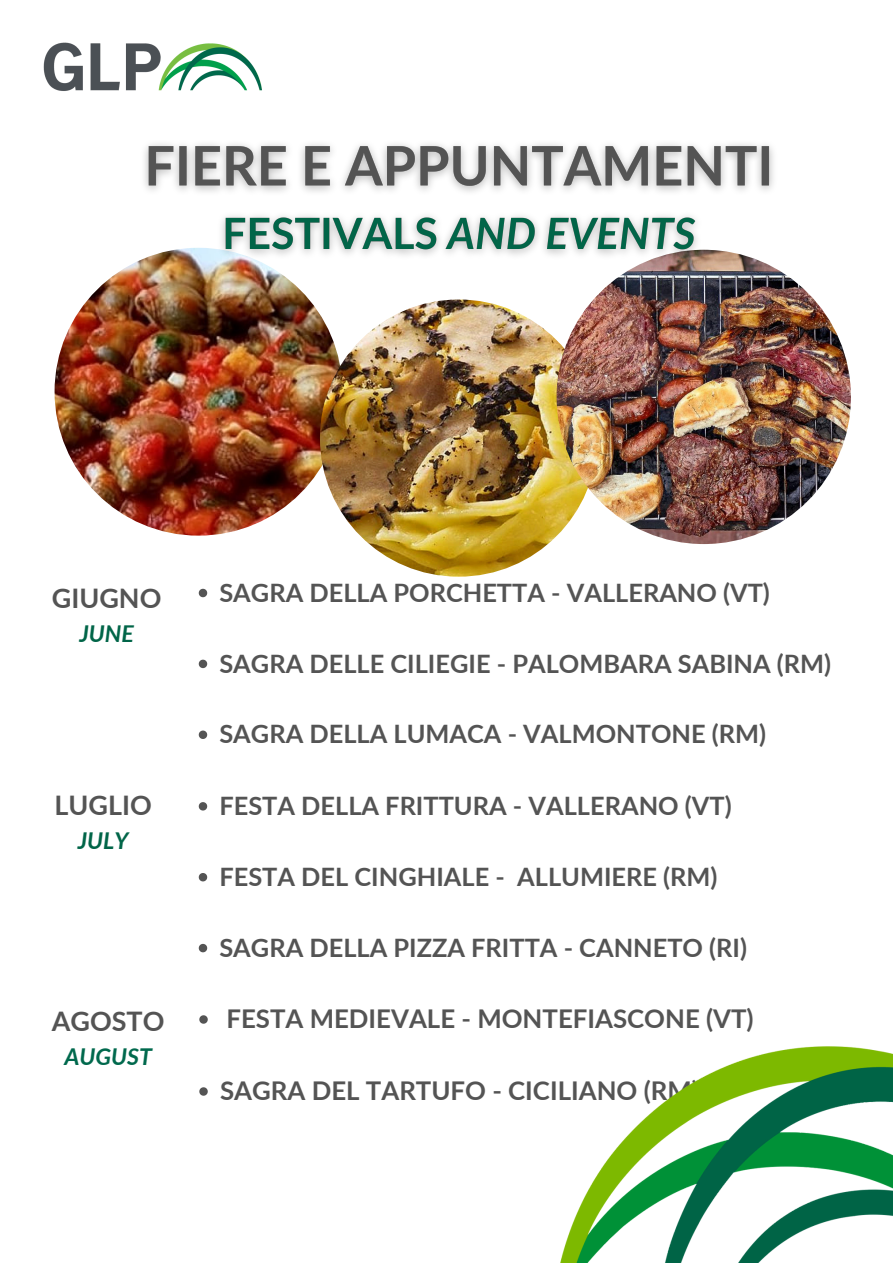
<style>
.page{position:relative;width:893px;height:1263px;background:#fff}
.page>*{position:absolute;margin:0;border:0;box-sizing:border-box;transform-origin:0 0}
.t1{font:700 26.92px "Lato";color:#545454}
.t2{font:700 25.8px "Lato";color:#545454}
.t3{font:700 25.35px "Lato";color:#545454}
.t4{font:italic 700 23.17px "Lato";color:#016548}
.t5{font:italic 700 23.17px "Lato";color:#00694d}
</style>
<div class="page">
<svg style="left:199px;top:1015px;width:9px;height:9px"></svg>
<svg style="left:199px;top:1087px;width:9px;height:9px"></svg>
<img style="left:43px;top:42px;width:219px;height:49px">
<img style="left:560px;top:1046px;width:333px;height:217px">
<img style="left:55px;top:248px;width:287px;height:288px;border-radius:50%">
<img style="left:320px;top:299px;width:277px;height:278px;border-radius:50%">
<img style="left:556px;top:250px;width:295px;height:294px;border-radius:50%">
<img style="left:135px;top:143px;width:639px;height:121px">
<svg style="left:199px;top:589px;width:8px;height:8px"></svg>
<svg style="left:199px;top:660px;width:8px;height:8px"></svg>
<svg style="left:199px;top:730px;width:8px;height:9px"></svg>
<svg style="left:199px;top:802px;width:8px;height:8px"></svg>
<svg style="left:199px;top:873px;width:8px;height:8px"></svg>
<svg style="left:199px;top:944px;width:8px;height:8px"></svg>
<h2 class="t1" style="left:52px;top:582px;width:111px">GIUGNO</h2>
<h2 class="t4" style="left:79px;top:619px;width:56px">JUNE</h2>
<p class="t1" style="left:55px;top:789px;width:99px">LUGLIO</p>
<p class="t4" style="left:78px;top:826px;width:52px">JULY</p>
<h2 class="t1" style="left:52px;top:1004px;width:114px">AGOSTO</h2>
<h2 class="t5" style="left:64px;top:1042px;width:89px">AUGUST</h2>
<p class="t3" style="left:219px;top:577px;width:552px">SAGRA DELLA PORCHETTA - VALLERANO (VT)</p>
<p class="t3" style="left:219px;top:647px;width:613px">SAGRA DELLE CILIEGIE - PALOMBARA SABINA (RM)</p>
<p class="t3" style="left:219px;top:718px;width:548px">SAGRA DELLA LUMACA - VALMONTONE (RM)</p>
<p class="t3" style="left:219px;top:790px;width:514px">FESTA DELLA FRITTURA - VALLERANO (VT)</p>
<p class="t3" style="left:219px;top:861px;width:499px">FESTA DEL CINGHIALE - ALLUMIERE (RM)</p>
<p class="t3" style="left:219px;top:932px;width:529px">SAGRA DELLA PIZZA FRITTA - CANNETO (RI)</p>
<p class="t2" style="left:226px;top:1003px;width:529px">FESTA MEDIEVALE - MONTEFIASCONE (VT)</p>
<p class="t2" style="left:220px;top:1075px;width:480px">SAGRA DEL TARTUFO - CICILIANO (RM)</p>
</div>
